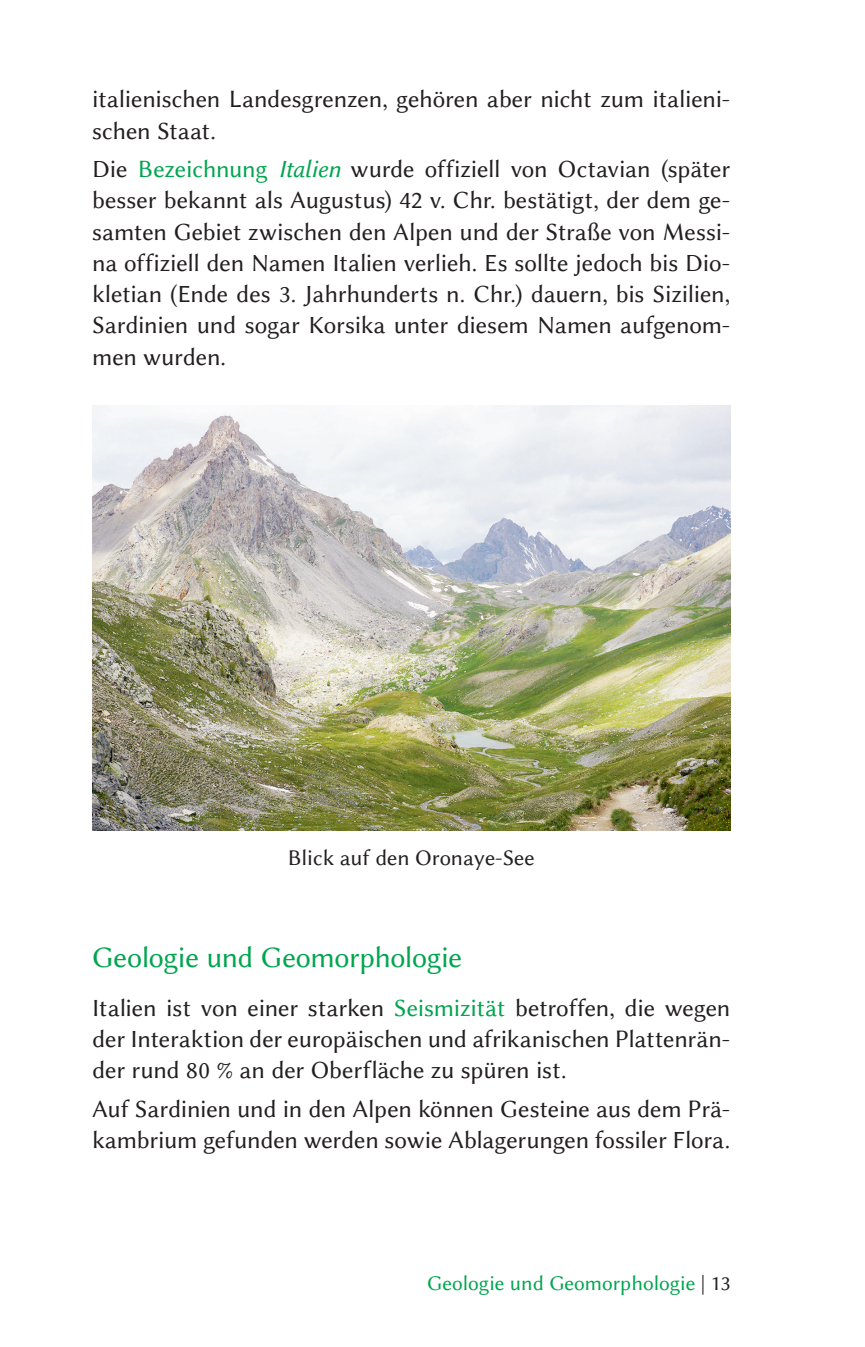
<style>
.page{position:relative;width:865px;height:1347px;background:#fff}
.page>*{position:absolute;margin:0;border:0;box-sizing:border-box;transform-origin:0 0}
.t1{font:30px "Lin Biolinum";letter-spacing:-.015em;color:#00a54f}
.t2{font:25px/31.2px "Lin Biolinum";letter-spacing:-.005em;color:#231f20}
.t3{font:22.5px "Lin Biolinum";color:#231f20}
.t4{font:21.25px "Lin Biolinum";color:#00a54f}
.s1{color:#00a54f}
.s2{font-family:"Lin Biolinum I";color:#00a54f}
.s3{color:#231f20}
</style>
<div class="page">
<img style="left:92px;top:405px;width:638px;height:425px">
<p class="t2" style="left:92px;top:84px;width:639px">italienischen Landesgrenzen, gehören aber nicht zum italieni&shy;schen Staat.</p>
<p class="t2" style="left:92px;top:154px;width:639px;text-align:justify">Die <span class="s1">Bezeichnung</span> <span class="s2">Italien</span> wurde offiziell von Octavian (später besser bekannt als Augustus) 42 v. Chr. bestätigt, der dem ge&shy;samten Gebiet zwischen den Alpen und der Straße von Messi&shy;na offiziell den Namen Italien verlieh. Es sollte jedoch bis Dio&shy;kletian (Ende des 3. Jahrhunderts n. Chr.) dauern, bis Sizilien, Sardinien und sogar Korsika unter diesem Namen aufgenom&shy;men wurden.</p>
<p class="t3" style="left:288px;top:844px;width:248px">Blick auf den Oronaye-See</p>
<p class="t1" style="left:92px;top:940px;width:371px">Geologie und Geomorphologie</p>
<p class="t2" style="left:92px;top:992px;width:639px;text-align:justify">Italien ist von einer starken <span class="s1">Seismizität</span> betroffen, die wegen der Interaktion der europäischen und afrikanischen Plattenrän&shy;der rund 80 % an der Oberfläche zu spüren ist.</p>
<p class="t2" style="left:92px;top:1093px;width:639px">Auf Sardinien und in den Alpen können Gesteine aus dem Prä&shy;kambrium gefunden werden sowie Ablagerungen fossiler Flora.</p>
<p class="t4" style="left:427px;top:1271px;width:304px">Geologie und Geomorphologie <span class="s3">| 13</span></p>
</div>
